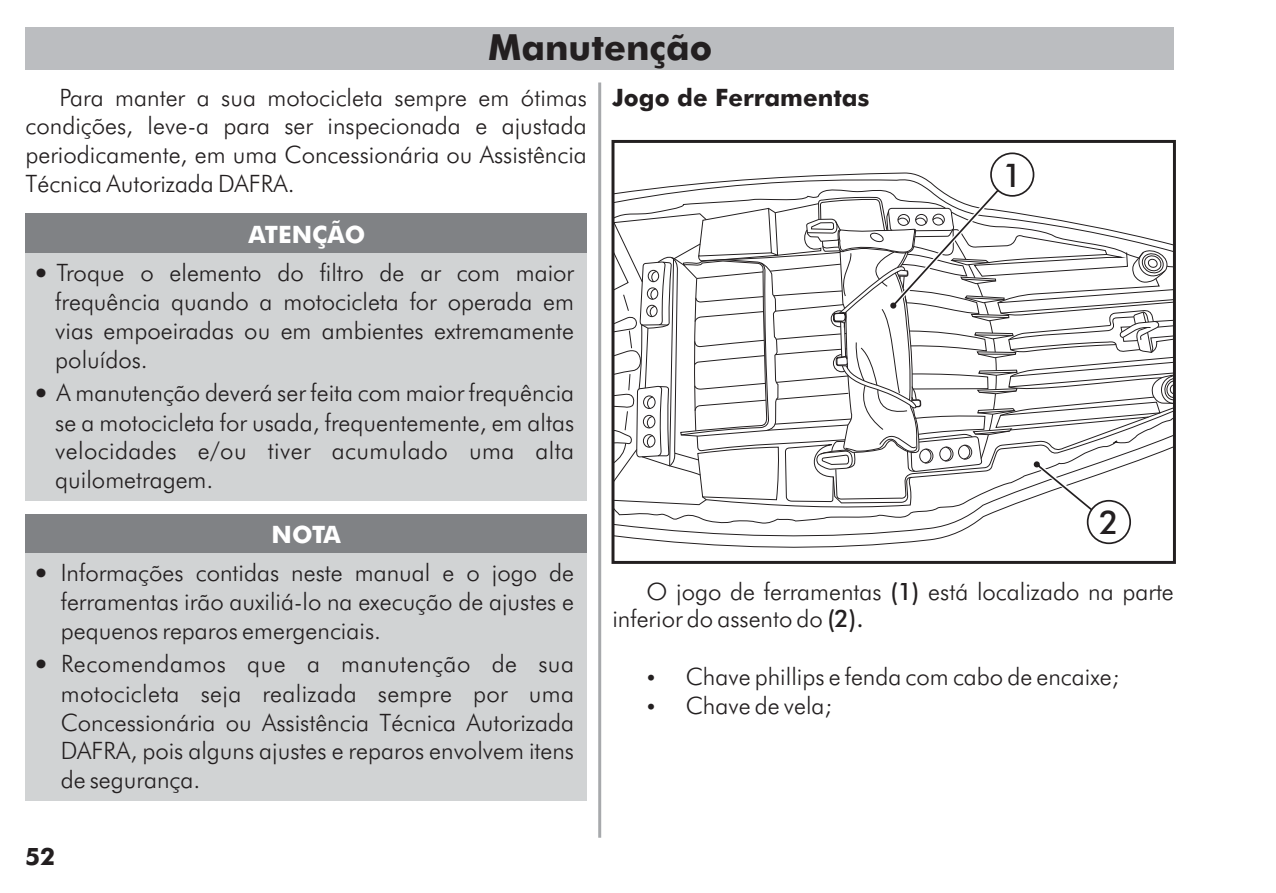
<style>
.page{position:relative;width:1276px;height:893px;background:#fff}
.page>*{position:absolute;margin:0;border:0;box-sizing:border-box;transform-origin:0 0}
.t1{font:700 36px "Futura BT";color:#231f20}
.t2{font:500 32.7px "Futura BT";color:#231f20}
.t3{font:300 24px/29.1px "Futura BT";color:#231f20;text-align:justify}
.t4{font:700 24px "Futura BT";color:#231f20}
.t5{font:700 24px "Futura BT";color:#fff}
.s1{font-weight:500}
</style>
<div class="page">
<div style="left:25px;top:27px;width:1148px;height:43px;background:#bbbdc0"></div>
<hr style="left:598px;top:82px;width:3px;height:756px;background:#a7a9ac">
<div style="left:26px;top:214px;width:561px;height:39px;background:#808285"></div>
<div style="left:26px;top:253px;width:561px;height:248px;background:#d1d3d4"></div>
<div style="left:26px;top:514px;width:561px;height:39px;background:#808285"></div>
<div style="left:26px;top:553px;width:561px;height:248px;background:#d1d3d4"></div>
<div style="left:611px;top:140px;width:565px;height:424px;border:3px solid #231f20"></div>
<svg style="left:612px;top:540px;width:563px;height:11px"></svg>
<svg style="left:612px;top:524px;width:563px;height:16px"></svg>
<div style="left:990px;top:152px;width:44px;height:45px;background:#fff;border:2px solid #231f20;border-radius:50%"></div>
<svg style="left:612px;top:172px;width:563px;height:352px"></svg>
<div style="left:1086px;top:500px;width:45px;height:44px;background:#fff;border:2px solid #231f20;border-radius:50%"></div>
<h1 class="t1" style="left:488px;top:33px;width:226px">Manutenção</h1>
<p class="t3" style="left:26px;top:85px;width:563px;text-indent:34px">Para manter a sua motocicleta sempre em ótimas condições, leve-a para ser inspecionada e ajustada periodicamente, em uma Concessionária ou Assistência Técnica Autorizada DAFRA.</p>
<p class="t5" style="left:248px;top:224px;width:118px">ATENÇÃO</p>
<p class="t3" style="left:55px;top:260px;width:520px;text-indent:-21px">• Troque o elemento do filtro de ar com maior frequência quando a motocicleta for operada em vias empoeiradas ou em ambientes extremamente poluídos.</p>
<p class="t3" style="left:55px;top:380px;width:520px;text-indent:-21px">• A manutenção deverá ser feita com maior frequência se a motocicleta for usada, frequentemente, em altas velocidades e/ou tiver acumulado uma alta quilometragem.</p>
<p class="t5" style="left:271px;top:524px;width:71px">NOTA</p>
<p class="t3" style="left:61px;top:560px;width:515px;text-indent:-27px">• Informações contidas neste manual e o jogo de ferramentas irão auxiliá-lo na execução de ajustes e pequenos reparos emergenciais.</p>
<p class="t3" style="left:61px;top:652px;width:515px;text-indent:-27px">• Recomendamos que a manutenção de sua motocicleta seja realizada sempre por uma Concessionária ou Assistência Técnica Autorizada DAFRA, pois alguns ajustes e reparos envolvem itens de segurança.</p>
<p class="t4" style="left:612px;top:87px;width:258px">Jogo de Ferramentas</p>
<h2 class="t2" style="left:1002px;top:162px;width:21px">1</h2>
<h2 class="t2" style="left:1099px;top:509px;width:21px">2</h2>
<p class="t3" style="left:612px;top:580px;width:563px;line-height:27.3px;text-indent:34px">O jogo de ferramentas <span class="s1">(1)</span> está localizado na parte inferior do assento do <span class="s1">(2).</span></p>
<p class="t3" style="left:646px;top:664px;width:474px">• Chave phillips e fenda com cabo de encaixe;</p>
<p class="t3" style="left:646px;top:693px;width:187px">• Chave de vela;</p>
<p class="t4" style="left:25px;top:847px;width:31px">52</p>
</div>
